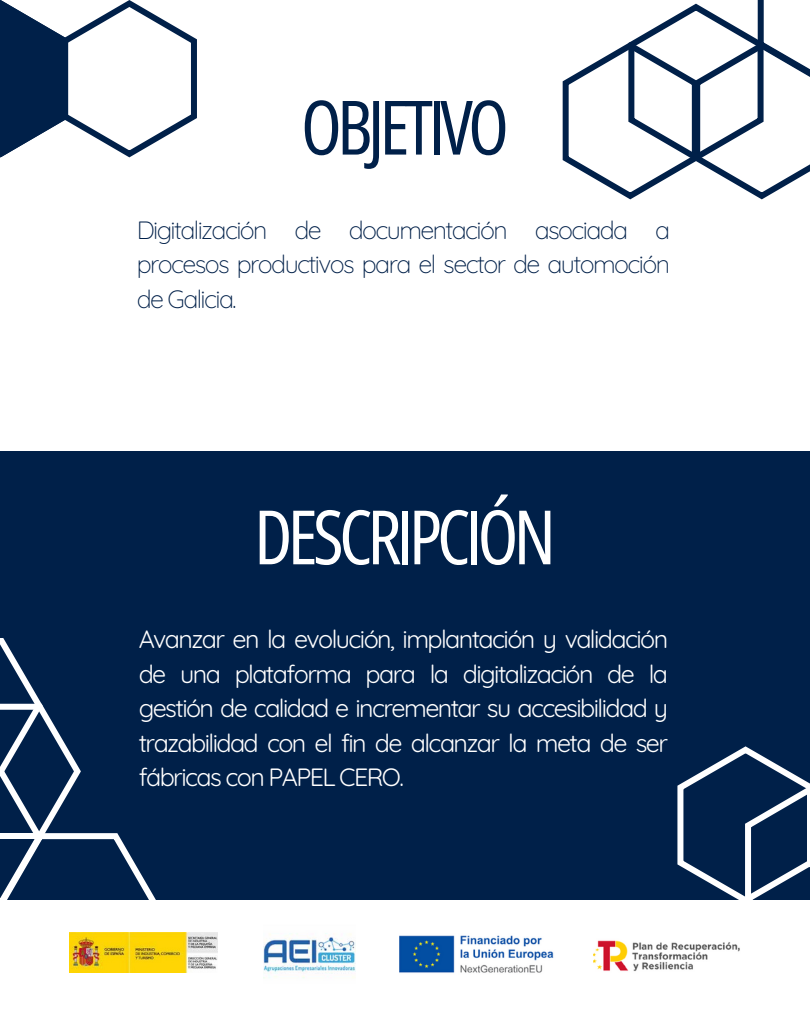
<style>
.page{position:relative;width:810px;height:1013px;background:#fff}
.page>*{position:absolute;margin:0;border:0;box-sizing:border-box;transform-origin:0 0}
.t1{font:75px "Open Sans Condensed";letter-spacing:-.065em;color:#fff}
.t2{font:75px "Open Sans Condensed";letter-spacing:-.06em;color:#002049}
.t3{font:25px/34.5px "Quicksand";letter-spacing:-.065em;color:#fff;text-align:justify}
.t4{font:300 25px/34.5px "Quicksand";letter-spacing:-.065em;color:#002049;text-align:justify}
</style>
<div class="page">
<div style="left:0;top:0;width:810px;height:1012px;background:#002049"></div>
<div style="left:0;top:0;width:810px;height:450px;background:#fff"></div>
<svg style="left:563px;top:0;width:247px;height:199px"></svg>
<svg style="left:0;top:638px;width:156px;height:262px"></svg>
<svg style="left:677px;top:746px;width:133px;height:154px"></svg>
<div style="left:0;top:900px;width:810px;height:112px;background:#fff"></div>
<img style="left:70px;top:932px;width:148px;height:40px">
<img style="left:264px;top:933px;width:92px;height:45px">
<img style="left:593px;top:940px;width:147px;height:32px">
<img style="left:399px;top:935px;width:155px;height:38px">
<svg style="left:0;top:0;width:197px;height:157px"></svg>
<h1 class="t2" style="left:301px;top:74px;width:209px">OBJETIVO</h1>
<p class="t4" style="left:137px;top:212px;width:535px">Digitalización de documentación asociada a procesos productivos para el sector de automoción de Galicia.</p>
<p class="t1" style="left:254px;top:484px;width:303px">DESCRIPCIÓN</p>
<p class="t3" style="left:139px;top:621px;width:531px">Avanzar en la evolución, implantación y validación de una plataforma para la digitalización de la gestión de calidad e incrementar su accesibilidad y trazabilidad con el fin de alcanzar la meta de ser fábricas con PAPEL CERO.</p>
</div>
